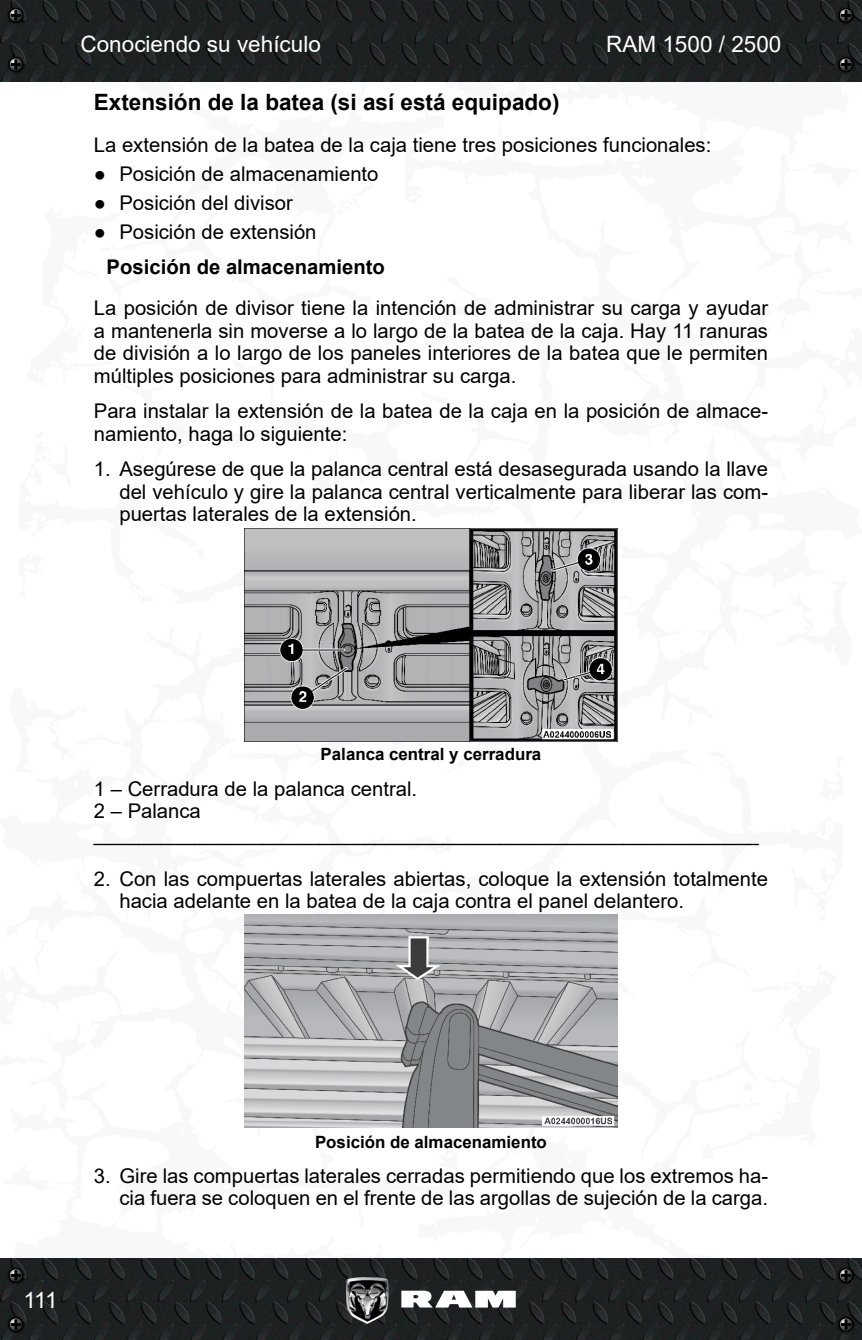
<style>
.page{position:relative;width:862px;height:1340px;background:#fff}
.page>*{position:absolute;margin:0;border:0;box-sizing:border-box;transform-origin:0 0}
._2_Subtítulo{font:700 22.5px "Arial";color:#000}
.t1{font:22.5px "Arial";color:#fff}
._5_Números{font:20.25px/22.5px "Arial";color:#000;text-align:justify}
._4_Normal{font:20.25px/22.5px "Arial";color:#000;text-align:justify}
._3_Tercer_sub{font:700 20.25px "Arial";color:#000}
._7_Pie_de_fot{font:700 16.88px "Arial";color:#000}
</style>
<div class="page">
<svg style="left:861px;top:39px;width:1px;height:1259px"></svg>
<img style="left:0;top:0;width:861px;height:81px">
<img style="left:0;top:1258px;width:861px;height:81px">
<svg style="left:401px;top:1290px;width:114px;height:17px"></svg>
<img style="left:346px;top:1276px;width:42px;height:47px">
<img style="left:5px;top:4px;width:22px;height:22px">
<svg style="left:8px;top:8px;width:16px;height:15px"></svg>
<img style="left:5px;top:1264px;width:22px;height:22px">
<svg style="left:8px;top:1267px;width:16px;height:15px"></svg>
<img style="left:834px;top:4px;width:22px;height:22px">
<svg style="left:837px;top:8px;width:16px;height:15px"></svg>
<img style="left:834px;top:1264px;width:22px;height:22px">
<svg style="left:837px;top:1267px;width:16px;height:15px"></svg>
<img style="left:5px;top:53px;width:22px;height:23px">
<svg style="left:8px;top:57px;width:16px;height:15px"></svg>
<img style="left:5px;top:1313px;width:22px;height:22px">
<svg style="left:8px;top:1316px;width:16px;height:15px"></svg>
<img style="left:834px;top:53px;width:22px;height:23px">
<svg style="left:837px;top:57px;width:16px;height:15px"></svg>
<img style="left:834px;top:1313px;width:22px;height:22px">
<svg style="left:837px;top:1316px;width:16px;height:15px"></svg>
<img style="left:244px;top:528px;width:373px;height:213px">
<img style="left:244px;top:914px;width:373px;height:213px">
<p class="t1" style="left:80px;top:29px;width:242px">Conociendo su vehículo</p>
<p class="t1" style="left:605px;top:29px;width:177px">RAM 1500 / 2500</p>
<p class="_2_Subtítulo" style="left:94px;top:86px;width:467px">Extensión de la batea (si así está equipado)</p>
<p class="_4_Normal" style="left:94px;top:133px;width:618px">La extensión de la batea de la caja tiene tres posiciones funcionales:</p>
<p class="_4_Normal" style="left:94px;top:162px;width:286px">● Posición de almacenamiento</p>
<p class="_4_Normal" style="left:94px;top:191px;width:200px">● Posición del divisor</p>
<p class="_4_Normal" style="left:94px;top:220px;width:224px">● Posición de extensión</p>
<p class="_3_Tercer_sub" style="left:107px;top:252px;width:279px">Posición de almacenamiento</p>
<p class="_4_Normal" style="left:94px;top:297px;width:675px">La posición de divisor tiene la intención de administrar su carga y ayudar a mantenerla sin moverse a lo largo de la batea de la caja. Hay 11 ranuras de división a lo largo de los paneles interiores de la batea que le permiten múltiples posiciones para administrar su carga.</p>
<p class="_4_Normal" style="left:94px;top:400px;width:675px">Para instalar la extensión de la batea de la caja en la posición de almace&shy;namiento, haga lo siguiente:</p>
<p class="_5_Números" style="left:119px;top:457px;width:649px;text-indent:-26px">1. Asegúrese de que la palanca central está desasegurada usando la llave del vehículo y gire la palanca central verticalmente para liberar las com&shy;puertas laterales de la extensión.</p>
<p class="_7_Pie_de_fot" style="left:320px;top:742px;width:222px">Palanca central y cerradura</p>
<p class="_5_Números" style="left:94px;top:777px;width:325px">1 – Cerradura de la palanca central.</p>
<p class="_5_Números" style="left:94px;top:799px;width:108px">2 – Palanca</p>
<p class="_5_Números" style="left:94px;top:822px;width:666px">___________________________________________________________</p>
<p class="_5_Números" style="left:119px;top:867px;width:649px;text-indent:-26px">2. Con las compuertas laterales abiertas, coloque la extensión totalmente hacia adelante en la batea de la caja contra el panel delantero.</p>
<p class="t1" style="left:23px;top:1284px;width:36px">111</p>
<p class="_7_Pie_de_fot" style="left:315px;top:1129px;width:233px">Posición de almacenamiento</p>
<p class="_5_Números" style="left:94px;top:1164px;width:675px;text-align:right">3. Gire las compuertas laterales cerradas permitiendo que los extremos ha&shy;cia fuera se coloquen en el frente de las argollas de sujeción de la carga.</p>
</div>
